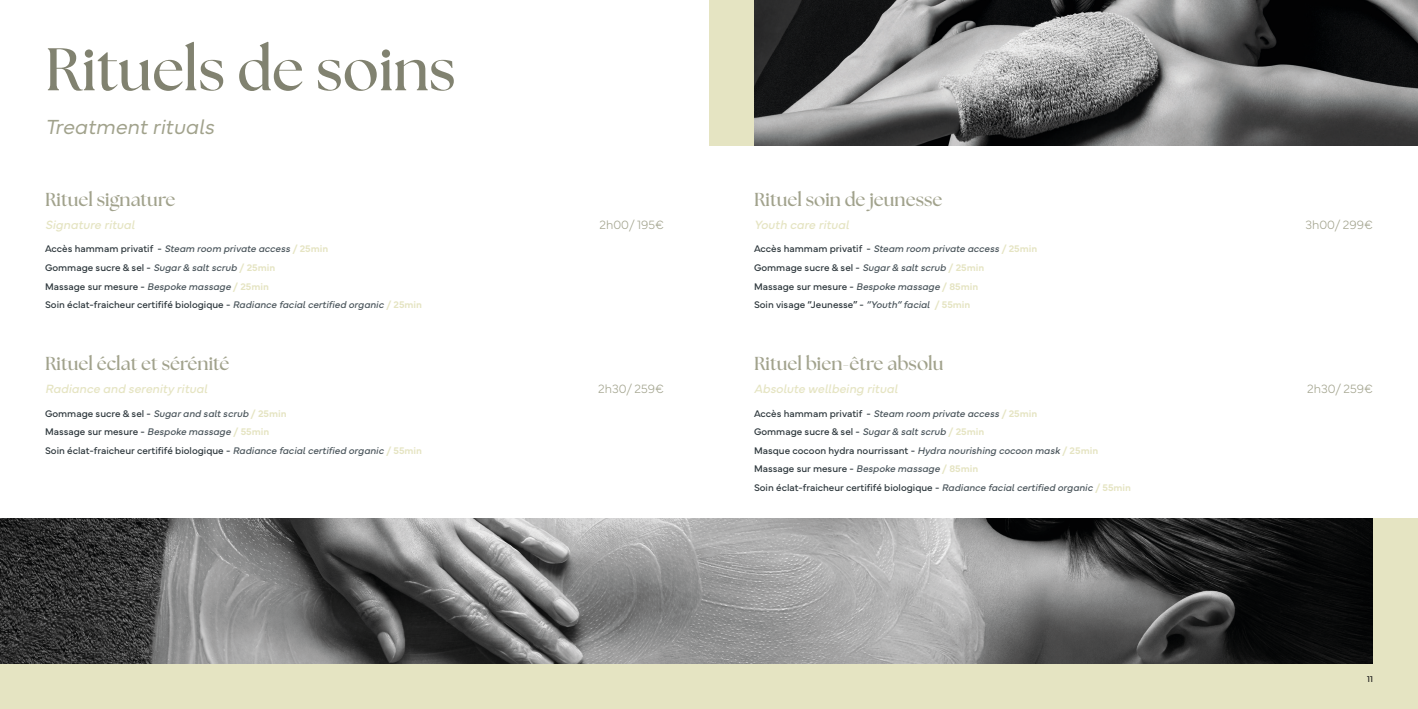
<style>
.page{position:relative;width:1418px;height:709px;background:#fff}
.page>*{position:absolute;margin:0;border:0;box-sizing:border-box;transform-origin:0 0}
.t1{font:700 60px "The Seasons";color:#818270}
.t2{font:italic 300 21.25px "Mundial";color:#a1a28c}
.Treatment_title{font:700 18.75px "The Seasons";color:#a1a28c}
.Treatment_title_english{font:italic 12.5px "Mundial";color:#e5e4c2}
.t3{font:100 12.5px "Mundial";color:#a1a28c}
.t4{font:10px "Mundial";color:#2c363b}
.t5{font:italic 10px "Mundial";color:#49545a}
.t6{font:8.75px "Mundial";color:#1b1a19}
.s1{font-style:normal;color:#2c363b}
.s2{font-weight:600;font-style:normal;color:#e5e4c2}
.s3{font-style:italic;color:#49545a}
.s4{font-weight:600;color:#e5e4c2}
</style>
<div class="page">
<div style="left:709px;top:0;width:663px;height:145px;background:#e5e4c2"></div>
<div style="left:0;top:518px;width:1417px;height:191px;background:#e5e4c2"></div>
<img style="left:0;top:518px;width:1372px;height:146px">
<img style="left:754px;top:0;width:663px;height:145px">
<p class="t1" style="left:45px;top:29px;width:412px">Rituels de soins</p>
<p class="t2" style="left:45px;top:110px;width:171px">Treatment rituals</p>
<p class="Treatment_title" style="left:45px;top:187px;width:132px">Rituel signature</p>
<p class="Treatment_title_english" style="left:45px;top:215px;width:91px">Signature ritual</p>
<p class="t3" style="left:599px;top:215px;width:66px">2h00/ 195€</p>
<p class="t5" style="left:45px;top:241px;width:285px"><span class="s1">Accès hammam privatif -</span> Steam room private access <span class="s2">/ 25min</span></p>
<p class="t4" style="left:45px;top:260px;width:232px">Gommage sucre &amp; sel - <span class="s3">Sugar &amp; salt scrub</span> <span class="s4">/ 25min</span></p>
<p class="t4" style="left:45px;top:278px;width:225px">Massage sur mesure - <span class="s3">Bespoke massage</span> <span class="s4">/ 25min</span></p>
<p class="t4" style="left:45px;top:297px;width:378px">Soin éclat-fraicheur certififé biologique - <span class="s3">Radiance facial certified organic</span> <span class="s4">/ 25min</span></p>
<p class="Treatment_title" style="left:45px;top:351px;width:186px">Rituel éclat et sérénité</p>
<p class="Treatment_title_english" style="left:45px;top:379px;width:164px">Radiance and serenity ritual</p>
<p class="t3" style="left:598px;top:379px;width:67px">2h30/ 259€</p>
<p class="t4" style="left:45px;top:405px;width:243px">Gommage sucre &amp; sel - <span class="s3">Sugar and salt scrub</span> <span class="s4">/ 25min</span></p>
<p class="t4" style="left:45px;top:424px;width:226px">Massage sur mesure - <span class="s3">Bespoke massage</span> <span class="s4">/ 55min</span></p>
<p class="t4" style="left:45px;top:442px;width:378px">Soin éclat-fraicheur certififé biologique - <span class="s3">Radiance facial certified organic</span> <span class="s4">/ 55min</span></p>
<p class="Treatment_title" style="left:754px;top:187px;width:190px">Rituel soin de jeunesse</p>
<p class="Treatment_title_english" style="left:754px;top:215px;width:97px">Youth care ritual</p>
<p class="t3" style="left:1305px;top:215px;width:69px">3h00/ 299€</p>
<p class="t5" style="left:754px;top:241px;width:285px"><span class="s1">Accès hammam privatif -</span> Steam room private access <span class="s2">/ 25min</span></p>
<p class="t4" style="left:754px;top:260px;width:232px">Gommage sucre &amp; sel - <span class="s3">Sugar &amp; salt scrub</span> <span class="s4">/ 25min</span></p>
<p class="t4" style="left:754px;top:278px;width:226px">Massage sur mesure - <span class="s3">Bespoke massage</span> <span class="s4">/ 85min</span></p>
<p class="t4" style="left:754px;top:297px;width:218px">Soin visage “Jeunesse” - <span class="s3">“Youth“ facial</span> <span class="s4">/ 55min</span></p>
<p class="Treatment_title" style="left:754px;top:351px;width:191px">Rituel bien-être absolu</p>
<p class="Treatment_title_english" style="left:754px;top:379px;width:145px">Absolute wellbeing ritual</p>
<p class="t3" style="left:1306px;top:379px;width:67px">2h30/ 259€</p>
<p class="t5" style="left:754px;top:405px;width:285px"><span class="s1">Accès hammam privatif -</span> Steam room private access <span class="s2">/ 25min</span></p>
<p class="t4" style="left:754px;top:424px;width:232px">Gommage sucre &amp; sel - <span class="s3">Sugar &amp; salt scrub</span> <span class="s4">/ 25min</span></p>
<p class="t4" style="left:754px;top:442px;width:346px">Masque cocoon hydra nourrissant - <span class="s3">Hydra nourishing cocoon mask</span> <span class="s4">/ 25min</span></p>
<p class="t4" style="left:754px;top:461px;width:226px">Massage sur mesure - <span class="s3">Bespoke massage</span> <span class="s4">/ 85min</span></p>
<p class="t4" style="left:754px;top:479px;width:378px">Soin éclat-fraicheur certififé biologique - <span class="s3">Radiance facial certified organic</span> <span class="s4">/ 55min</span></p>
<p class="t6" style="left:1366px;top:672px;width:7px">11</p>
</div>
